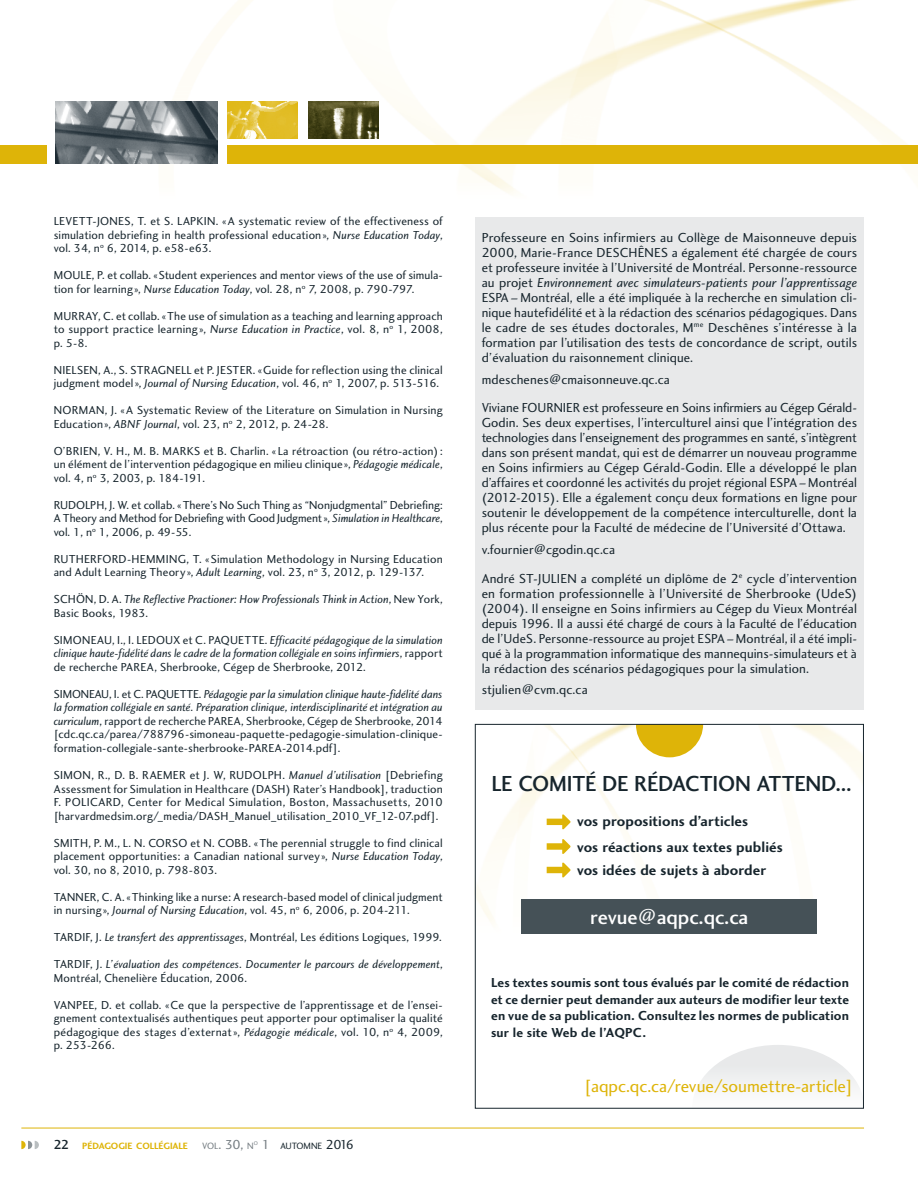
<style>
.page{position:relative;width:918px;height:1188px;background:#fff}
.page>*{position:absolute;margin:0;border:0;box-sizing:border-box;transform-origin:0 0}
.t1{font:22.5px "Charlotte Sans Medium Plain";letter-spacing:-.01em;color:#17252d}
.t2{font:21px "Charlotte Sans Medium Plain";letter-spacing:-.005em;color:#fff}
.t3{font:18px "Charlotte Sans Book Plain";letter-spacing:-.005em;color:#deb408}
.t4{font:15px/26px "Charlotte Sans Bold Plain";letter-spacing:.005em;color:#17252d}
.t5{font:13.5px/15px "Charlotte Sans Book Plain";letter-spacing:.005em;color:#17252d;text-align:justify}
.t6{font:13.5px/16.5px "Charlotte Sans Bold Plain";letter-spacing:.01em;color:#17252d;text-align:justify}
.t7{font:13.5px "Charlotte Sans Book Italic Plain";color:#17252d}
.t8{font:12px/13.5px "Charlotte Sans Book Plain";letter-spacing:.01em;color:#17252d;text-align:justify}
.t9{font:12px/13.5px "Charlotte Sans Book Italic Plain";color:#17252d}
.t10{font:9.45px "Charlotte Sans Bold Plain";color:#deb408}
.t11{font:9.45px "Charlotte Sans Book Plain";color:#17252d}
.t12{font:9.45px "Charlotte Sans Book Plain";color:#747c81}
.t13{font:5.55px "Charlotte Sans Book Plain";color:#747c81}
.s1{font-family:"Charlotte Sans Book Italic Plain"}
.s2{font-family:"Charlotte Sans Book Plain"}
.s3{font-family:"Charlotte Sans Medium Plain";font-size:13.5px;color:#17252d}
.s4{font-size:13.5px}
.s5{font-size:13.5px;color:#747c81}
</style>
<div class="page">
<img style="left:0;top:0;width:918px;height:193px">
<hr style="left:21px;top:1127px;width:843px;height:1px;background:#deb408">
<svg style="left:21px;top:1140px;width:18px;height:9px"></svg>
<div style="left:228px;top:145px;width:690px;height:18px;background:#deb408"></div>
<div style="left:0;top:145px;width:47px;height:18px;background:#deb408"></div>
<div style="left:475px;top:217px;width:389px;height:493px;background:#e8e9ea"></div>
<img style="left:55px;top:102px;width:162px;height:61px">
<img style="left:228px;top:102px;width:70px;height:36px">
<img style="left:308px;top:102px;width:70px;height:36px">
<img style="left:477px;top:726px;width:385px;height:208px">
<svg style="left:547px;top:814px;width:23px;height:15px"></svg>
<svg style="left:547px;top:839px;width:23px;height:15px"></svg>
<svg style="left:547px;top:862px;width:23px;height:15px"></svg>
<svg style="left:635px;top:726px;width:68px;height:31px"></svg>
<div style="left:522px;top:899px;width:295px;height:34px;background:#455157"></div>
<svg style="left:697px;top:1045px;width:162px;height:43px"></svg>
<div style="left:475px;top:724px;width:389px;height:384px;border:1px solid #17252d"></div>
<p class="t8" style="left:54px;top:214px;width:390px">LEVETT-JONES, T. et S. LAPKIN. «A systematic review of the effectiveness of simulation debriefing in health professional education », <span class="s1">Nurse Education Today</span>, vol. 34, n<sup>o</sup> 6, 2014, p. e58-e63.</p>
<p class="t8" style="left:54px;top:268px;width:390px">MOULE, P. et collab. «Student experiences and mentor views of the use of simula&shy;tion for learning », <span class="s1">Nurse Education Today</span>, vol. 28, n<sup>o</sup> 7, 2008, p. 790-797.</p>
<p class="t8" style="left:54px;top:309px;width:390px">MURRAY, C. et collab. «The use of simulation as a teaching and learning approach to support practice learning », <span class="s1">Nurse Education in Practice</span>, vol. 8, n<sup>o</sup> 1, 2008, p. 5-8.</p>
<p class="t8" style="left:54px;top:363px;width:390px">NIELSEN, A., S. STRAGNELL et P. JESTER. «Guide for reflection using the clinical judgment model», <span class="s1">Journal of Nursing Education</span>, vol. 46, n<sup>o</sup> 1, 2007, p. 513-516.</p>
<p class="t8" style="left:54px;top:403px;width:390px">NORMAN, J. «A Systematic Review of the Literature on Simulation in Nursing<br>Education», <span class="s1">ABNF Journal</span>, vol. 23, n<sup>o</sup> 2, 2012, p. 24-28.</p>
<p class="t8" style="left:54px;top:444px;width:390px">O’BRIEN, V. H., M. B. MARKS et B. Charlin. « La rétroaction (ou rétro-action): un élément de l’intervention pédagogique en milieu clinique », <span class="s1">Pédagogie médicale</span>, vol. 4, n<sup>o</sup> 3, 2003, p. 184-191.</p>
<p class="t8" style="left:54px;top:498px;width:390px">RUDOLPH, J. W. et collab. «There’s No Such Thing as “Nonjudgmental” Debriefing:<br>A Theory and Method for Debriefing with Good Judgment», <span class="s1">Simulation in Healthcare</span>, vol. 1, n<sup>o</sup> 1, 2006, p. 49-55.</p>
<p class="t8" style="left:54px;top:552px;width:390px">RUTHERFORD-HEMMING, T. «Simulation Methodology in Nursing Education and Adult Learning Theory », <span class="s1">Adult Learning</span>, vol. 23, n<sup>o</sup> 3, 2012, p. 129-137.</p>
<p class="t9" style="left:54px;top:592px;width:390px"><span class="s2">SCHÖN, D. A.</span> The Reflective Practioner: How Professionals Think in Action<span class="s2">, New York,</span></p>
<p class="t8" style="left:54px;top:606px;width:96px">Basic Books, 1983.</p>
<p class="t9" style="left:54px;top:633px;width:390px"><span class="s2">SIMONEAU, I., I. LEDOUX et C. PAQUETTE.</span> Efficacité pédagogique de la simulation clinique haute-fidélité dans le cadre de la formation collégiale en soins infirmiers<span class="s2">, rapport</span></p>
<p class="t8" style="left:54px;top:660px;width:314px">de recherche PAREA, Sherbrooke, Cégep de Sherbrooke, 2012.</p>
<p class="t9" style="left:54px;top:687px;width:390px"><span class="s2">SIMONEAU, I. et C. PAQUETTE.</span> Pédagogie par la simulation clinique haute-fidélité dans la formation collégiale en santé. Préparation clinique, interdisciplinarité et intégration au</p>
<p class="t8" style="left:54px;top:714px;width:390px"><span class="s1">curriculum</span>, rapport de recherche PAREA, Sherbrooke, Cégep de Sherbrooke, 2014 [cdc.qc.ca/parea/788796-simoneau-paquette-pedagogie-simulation-clinique&shy;formation-collegiale-sante-sherbrooke-PAREA-2014.pdf].</p>
<p class="t8" style="left:54px;top:768px;width:390px">SIMON, R., D. B. RAEMER et J. W, RUDOLPH. <span class="s1">Manuel d’utilisation</span> [Debriefing Assessment for Simulation in Healthcare (DASH) Rater’s Handbook], traduction F. POLICARD, Center for Medical Simulation, Boston, Massachusetts, 2010 [harvardmedsim.org/_media/DASH_Manuel_utilisation_2010_VF_12-07.pdf].</p>
<p class="t8" style="left:54px;top:835px;width:390px">SMITH, P. M., L. N. CORSO et N. COBB. «The perennial struggle to find clinical placement opportunities: a Canadian national survey », <span class="s1">Nurse Education Today</span>, vol. 30, no 8, 2010, p. 798-803.</p>
<p class="t8" style="left:54px;top:889px;width:390px">TANNER, C. A. «Thinking like a nurse: A research-based model of clinical judgment in nursing », <span class="s1">Journal of Nursing Education</span>, vol. 45, n<sup>o</sup> 6, 2006, p. 204-211.</p>
<p class="t8" style="left:54px;top:930px;width:389px">TARDIF, J. <span class="s1">Le transfert des apprentissages</span>, Montréal, Les éditions Logiques, 1999.</p>
<p class="t9" style="left:54px;top:957px;width:390px"><span class="s2">TARDIF, J.</span> L’évaluation des compétences. Documenter le parcours de développement<span class="s2">,</span></p>
<p class="t8" style="left:54px;top:970px;width:195px">Montréal, Chenelière Éducation, 2006.</p>
<p class="t8" style="left:54px;top:997px;width:390px">VANPEE, D. et collab. «Ce que la perspective de l’apprentissage et de l’ensei&shy;gnement contextualisés authentiques peut apporter pour optimaliser la qualité pédagogique des stages d’externat», <span class="s1">Pédagogie médicale</span>, vol. 10, n<sup>o</sup> 4, 2009, p. 253-266.</p>
<p class="t10" style="left:54px;top:1140px;width:136px"><span class="s3">22</span> PÉDAGOGIE COLLÉGIALE</p>
<p class="t12" style="left:202px;top:1140px;width:53px">VOL<span class="s4">. 30,</span> N</p>
<p class="t13" style="left:254px;top:1139px;width:6px">O</p>
<p class="t11" style="left:262px;top:1140px;width:94px"><span class="s5">1</span> AUTOMNE <span class="s4">2016</span></p>
<p class="t5" style="left:482px;top:230px;width:377px">Professeure en Soins infirmiers au Collège de Maisonneuve depuis 2000, Marie-France DESCHÊNES a également été chargée de cours et professeure invitée à l’Université de Montréal. Personne-ressource</p>
<p class="t7" style="left:482px;top:274px;width:377px"><span class="s2">au projet</span> Environnement avec simulateurs-patients pour l’apprentissage</p>
<p class="t5" style="left:482px;top:290px;width:377px">ESPA–Montréal, elle a été impliquée à la recherche en simulation cli&shy;nique hautefidélité et à la rédaction des scénarios pédagogiques. Dans le cadre de ses études doctorales, M<sup>me</sup> Deschênes s’intéresse à la formation par l’utilisation des tests de concordance de script, outils d’évaluation du raisonnement clinique.</p>
<p class="t5" style="left:482px;top:365px;width:377px;line-height:28.5px">mdeschenes@cmaisonneuve.qc.ca<br>Viviane FOURNIER est professeure en Soins infirmiers au Cégep Gérald-</p>
<p class="t5" style="left:482px;top:415px;width:377px">Godin. Ses deux expertises, l’interculturel ainsi que l’intégration des technologies dans l’enseignement des programmes en santé, s’intègrent dans son présent mandat, qui est de démarrer un nouveau programme en Soins infirmiers au Cégep Gérald-Godin. Elle a développé le plan d’affaires et coordonné les activités du projet régional ESPA–Montréal (2012-2015). Elle a également conçu deux formations en ligne pour soutenir le développement de la compétence interculturelle, dont la plus récente pour la Faculté de médecine de l’Université d’Ottawa.</p>
<p class="t5" style="left:482px;top:535px;width:377px;line-height:28.5px">v.fournier@cgodin.qc.ca<br>André ST-JULIEN a complété un diplôme de 2<sup>e</sup> cycle d’intervention</p>
<p class="t5" style="left:482px;top:585px;width:377px">en formation professionnelle à l’Université de Sherbrooke (UdeS) (2004). Il enseigne en Soins infirmiers au Cégep du Vieux Montréal depuis 1996. Il a aussi été chargé de cours à la Faculté de l’éducation de l’UdeS. Personne-ressource au projet ESPA–Montréal, il a été impli&shy;qué à la programmation informatique des mannequins-simulateurs et à la rédaction des scénarios pédagogiques pour la simulation.</p>
<p class="t5" style="left:482px;top:682px;width:108px">stjulien@cvm.qc.ca</p>
<h1 class="t1" style="left:491px;top:770px;width:362px">LE COMITÉ DE RÉDACTION ATTEND...</h1>
<p class="t4" style="left:577px;top:808px;width:207px">vos propositions d’articles<br>vos réactions aux textes publiés</p>
<p class="t4" style="left:577px;top:857px;width:191px">vos idées de sujets à aborder</p>
<h2 class="t2" style="left:590px;top:904px;width:160px">revue@aqpc.qc.ca</h2>
<p class="t6" style="left:491px;top:974px;width:359px">Les textes soumis sont tous évalués par le comité de rédaction et ce dernier peut demander aux auteurs de modifier leur texte en vue de sa publication. Consultez les normes de publication sur le site Web de l’AQPC.</p>
<h3 class="t3" style="left:584px;top:1074px;width:270px">[aqpc.qc.ca/revue/soumettre-article]</h3>
</div>
